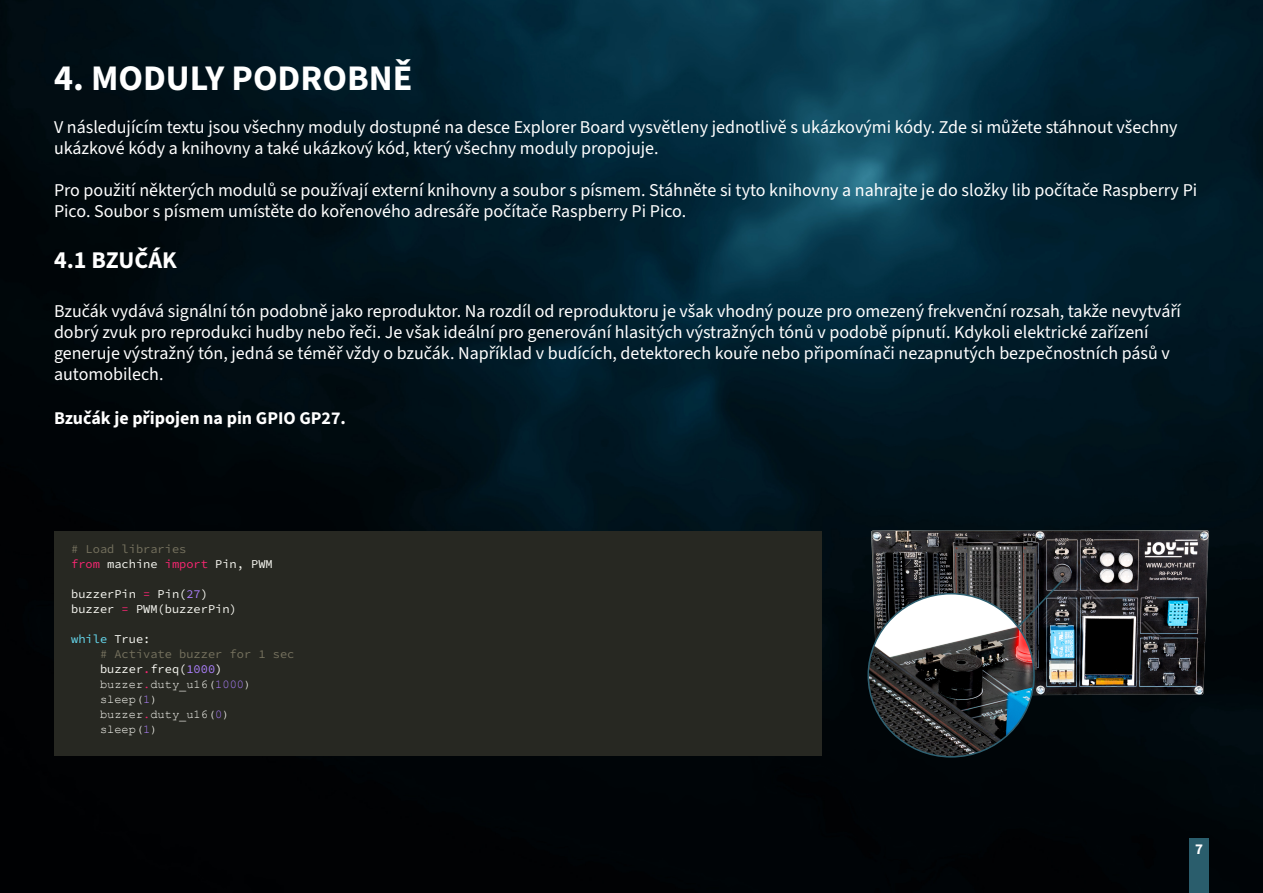
<style>
.page{position:relative;width:1263px;height:893px;background:#fff}
.page>*{position:absolute;margin:0;border:0;box-sizing:border-box;transform-origin:0 0}
.Pa1{font:700 36px "Source Sans 3";color:#fff}
.Default{font:700 24px "Source Sans 3";color:#fff}
.Default-2{font:18px/21px "Source Sans 3";color:#fff}
.Default-3{font:700 18px "Source Sans 3";color:#fff}
.t1{font:700 15px "Source Sans 3";color:#fff}
.t2{font:12px "Source Code Pro";color:#f8f8f2}
.t3{font:12px "Courier New";color:#f8f8f2}
.t4{font:12px "Source Code Pro";color:#75715e}
.t5{font:12px "Source Code Pro";color:#66d9ef}
.s1{color:#f92672}
.s2{color:#ae81ff}
.s3{color:#f8f8f2}
</style>
<div class="page">
<img style="left:0;top:0;width:1263px;height:893px">
<img style="left:872px;top:531px;width:337px;height:164px">
<img style="left:868px;top:594px;width:166px;height:163px">
<svg style="left:1016px;top:578px;width:48px;height:51px;background:#35383d"></svg>
<div style="left:54px;top:531px;width:768px;height:224px;background:#272822"></div>
<div style="left:1189px;top:839px;width:20px;height:54px;background:#2a5d6c"></div>
<p class="Pa1" style="left:54px;top:54px;width:360px">4. MODULY PODROBNĚ</p>
<p class="Default-2" style="left:54px;top:116px;width:1125px">V následujícím textu jsou všechny moduly dostupné na desce Explorer Board vysvětleny jednotlivě s ukázkovými kódy. Zde si můžete stáhnout všechny ukázkové kódy a knihovny a také ukázkový kód, který všechny moduly propojuje.</p>
<p class="Default-2" style="left:54px;top:179px;width:1145px;line-height:21.6px">Pro použití některých modulů se používají externí knihovny a soubor s písmem. Stáhněte si tyto knihovny a nahrajte je do složky lib počítače Raspberry Pi<br>Pico. Soubor s písmem umístěte do kořenového adresáře počítače Raspberry Pi Pico.</p>
<p class="Default" style="left:54px;top:244px;width:124px">4.1 BZUČÁK</p>
<p class="Default-2" style="left:54px;top:301px;width:1128px">Bzučák vydává signální tón podobně jako reproduktor. Na rozdíl od reproduktoru je však vhodný pouze pro omezený frekvenční rozsah, takže nevytváří dobrý zvuk pro reprodukci hudby nebo řeči. Je však ideální pro generování hlasitých výstražných tónů v podobě pípnutí. Kdykoli elektrické zařízení generuje výstražný tón, jedná se téměř vždy o bzučák. Například v budících, detektorech kouře nebo připomínači nezapnutých bezpečnostních pásů v automobilech.</p>
<p class="Default-3" style="left:54px;top:406px;width:294px">Bzučák je připojen na pin GPIO GP27.</p>
<p class="t4" style="left:71px;top:540px;width:117px"># Load libraries</p>
<p class="t2" style="left:71px;top:555px;width:203px"><span class="s1">from</span> machine <span class="s1">import</span> Pin, PWM</p>
<p class="t2" style="left:71px;top:585px;width:138px">buzzerPin <span class="s1">=</span> Pin(<span class="s2">27</span>)</p>
<p class="t2" style="left:71px;top:600px;width:167px">buzzer <span class="s1">=</span> PWM(buzzerPin)</p>
<p class="t5" style="left:71px;top:630px;width:81px">while <span class="s3">True:</span></p>
<p class="t4" style="left:100px;top:645px;width:196px"># Activate buzzer for 1 sec</p>
<p class="t2" style="left:100px;top:660px;width:124px">buzzer<span class="s1">.</span>freq(<span class="s2">1000</span>)</p>
<p class="t3" style="left:100px;top:677px;width:153px">buzzer<span class="s1">.</span>duty_u16(<span class="s2">1000</span>)</p>
<p class="t3" style="left:100px;top:692px;width:59px">sleep(<span class="s2">1</span>)</p>
<p class="t3" style="left:100px;top:707px;width:131px">buzzer<span class="s1">.</span>duty_u16(<span class="s2">0</span>)</p>
<p class="t3" style="left:100px;top:722px;width:59px">sleep(<span class="s2">1</span>)</p>
<p class="t1" style="left:1195px;top:839px;width:9px">7</p>
</div>
